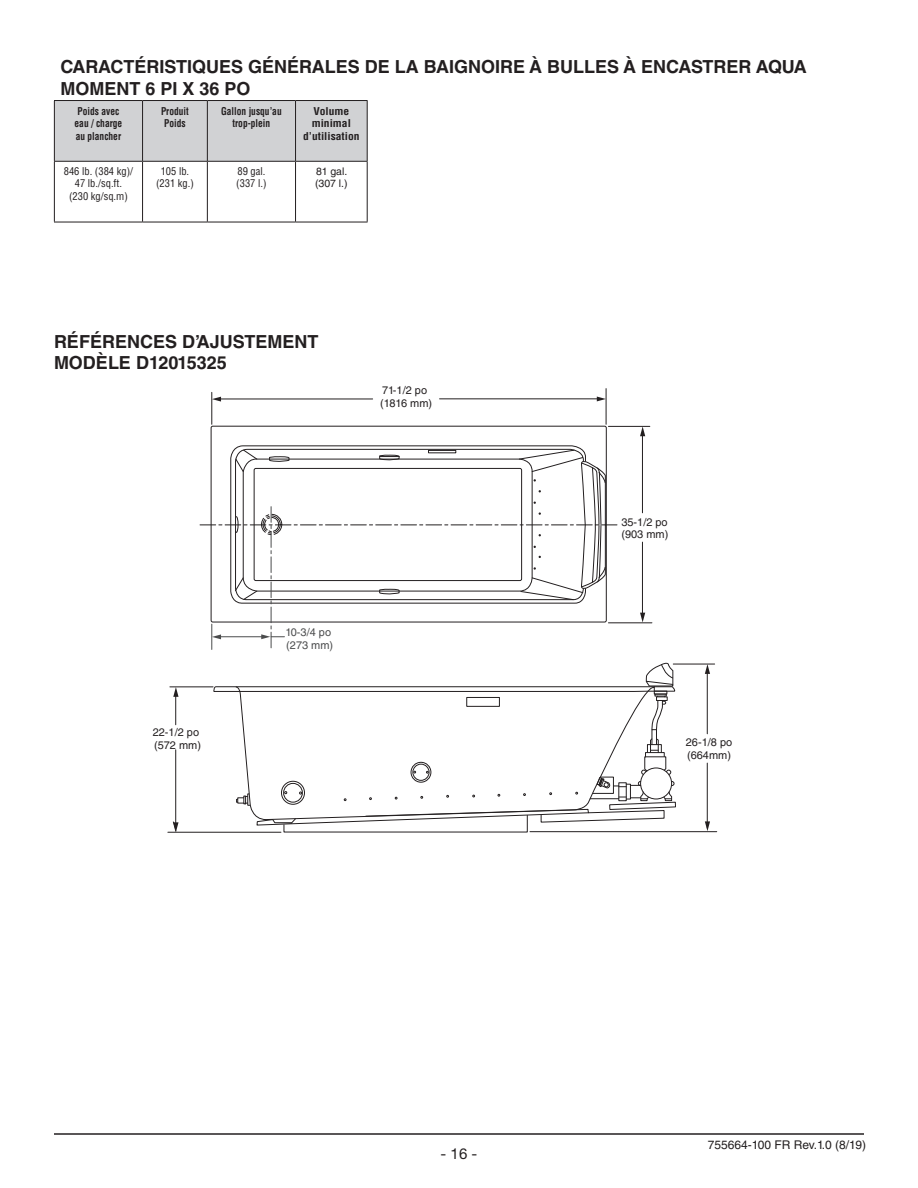
<style>
.page{position:relative;width:918px;height:1188px;background:#fff}
.page>*{position:absolute;margin:0;border:0;box-sizing:border-box;transform-origin:0 0}
.t1{font:700 18px/21.6px "Helvetica LT Std";color:#231f20}
.t2{font:15px "Helvetica Neue LT Std";color:#231f20}
.t3{font:12px "Helvetica LT Std";color:#231f20}
.t4{font:10.95px/12.6px "Helvetica LT Std";color:#231f20}
.t5{font:10.95px/12.6px "Helvetica LT Std";color:#4b4c4d}
.t6{font:700 condensed 10.5px/12.6px "Helvetica LT Std";color:#231f20;scale:.9 1}
.t7{font:condensed 10.5px "Helvetica LT Std";color:#231f20}
.t8{font:700 condensed 10.5px/12.6px "Helvetica LT Std";color:#231f20;text-align:center;scale:1.1 1}
.t9{font:10.5px "Helvetica LT Std";color:#231f20}
</style>
<div class="page">
<hr style="left:54px;top:1133px;width:810px;height:2px;background:#231f20">
<div style="left:55px;top:101px;width:312px;height:60px;background:#d1d2d4"></div>
<hr style="left:142px;top:101px;width:1px;height:60px;background:#231f20">
<hr style="left:207px;top:101px;width:1px;height:60px;background:#231f20">
<hr style="left:295px;top:101px;width:1px;height:60px;background:#231f20">
<hr style="left:54px;top:161px;width:89px;height:1px;background:#231f20">
<hr style="left:143px;top:161px;width:64px;height:1px;background:#231f20">
<hr style="left:142px;top:162px;width:1px;height:60px;background:#231f20">
<hr style="left:207px;top:161px;width:89px;height:1px;background:#231f20">
<hr style="left:207px;top:162px;width:1px;height:60px;background:#231f20">
<hr style="left:295px;top:162px;width:1px;height:60px;background:#231f20">
<hr style="left:54px;top:100px;width:89px;height:1px;background:#231f20">
<hr style="left:54px;top:101px;width:1px;height:60px;background:#231f20">
<hr style="left:143px;top:100px;width:64px;height:1px;background:#231f20">
<hr style="left:207px;top:100px;width:89px;height:1px;background:#231f20">
<hr style="left:54px;top:162px;width:1px;height:60px;background:#231f20">
<hr style="left:54px;top:222px;width:89px;height:1px;background:#231f20">
<hr style="left:143px;top:222px;width:64px;height:1px;background:#231f20">
<hr style="left:207px;top:222px;width:89px;height:1px;background:#231f20">
<hr style="left:296px;top:100px;width:72px;height:1px;background:#231f20">
<hr style="left:367px;top:101px;width:1px;height:60px;background:#231f20">
<hr style="left:296px;top:161px;width:72px;height:1px;background:#231f20">
<hr style="left:367px;top:162px;width:1px;height:60px;background:#231f20">
<hr style="left:296px;top:222px;width:72px;height:1px;background:#231f20">
<hr style="left:440px;top:398px;width:159px;height:1px;background:#231f20">
<hr style="left:219px;top:399px;width:154px;height:1px;background:#231f20">
<svg style="left:212px;top:397px;width:9px;height:5px"></svg>
<svg style="left:597px;top:397px;width:9px;height:4px"></svg>
<hr style="left:211px;top:392px;width:1px;height:32px;background:#231f20">
<hr style="left:608px;top:426px;width:42px;height:1px;background:#231f20">
<hr style="left:608px;top:622px;width:44px;height:1px;background:#231f20">
<hr style="left:642px;top:433px;width:1px;height:80px;background:#231f20">
<hr style="left:642px;top:542px;width:1px;height:77px;background:#231f20">
<svg style="left:640px;top:613px;width:5px;height:9px"></svg>
<svg style="left:640px;top:426px;width:5px;height:10px"></svg>
<hr style="left:673px;top:664px;width:42px;height:1px;background:#231f20">
<hr style="left:530px;top:831px;width:187px;height:1px;background:#231f20">
<hr style="left:707px;top:671px;width:1px;height:63px;background:#231f20">
<hr style="left:707px;top:763px;width:1px;height:65px;background:#231f20">
<svg style="left:705px;top:664px;width:5px;height:10px"></svg>
<svg style="left:705px;top:821px;width:5px;height:10px"></svg>
<hr style="left:175px;top:694px;width:1px;height:31px;background:#231f20">
<hr style="left:175px;top:750px;width:1px;height:78px;background:#231f20">
<svg style="left:173px;top:687px;width:6px;height:10px"></svg>
<svg style="left:173px;top:822px;width:6px;height:10px"></svg>
<hr style="left:168px;top:832px;width:113px;height:1px;background:#231f20">
<hr style="left:170px;top:686px;width:43px;height:1px;background:#231f20">
<hr style="left:606px;top:389px;width:1px;height:35px;background:#231f20">
<svg style="left:234px;top:445px;width:348px;height:4px"></svg>
<div style="left:652px;top:729px;width:5px;height:16px;border:1px solid #231f20"></div>
<svg style="left:236px;top:738px;width:440px;height:95px"></svg>
<svg style="left:213px;top:662px;width:462px;height:68px"></svg>
<svg style="left:200px;top:449px;width:417px;height:201px"></svg>
<p class="t1" style="left:60px;top:56px;width:748px">CARACTÉRISTIQUES GÉNÉRALES DE LA BAIGNOIRE À BULLES À ENCASTRER AQUA<br>MOMENT 6 PI X 36 PO</p>
<p class="t6" style="left:78px;top:105px;width:48px">Poids avec</p>
<p class="t6" style="left:75px;top:117px;width:55px">eau / charge au plancher</p>
<p class="t6" style="left:221px;top:105px;width:69px;text-align:center">Gallon jusqu’au trop-plein</p>
<p class="t8" style="left:303px;top:105px;width:53px">Volume minimal d’utilisation</p>
<p class="t6" style="left:161px;top:105px;width:32px">Produit</p>
<p class="t6" style="left:164px;top:117px;width:25px">Poids</p>
<p class="t7" style="left:64px;top:164px;width:71px">846 lb. (384 kg)/</p>
<p class="t7" style="left:75px;top:177px;width:49px">47 lb./sq.ft.</p>
<p class="t7" style="left:69px;top:190px;width:60px">(230 kg/sq.m)</p>
<p class="t7" style="left:161px;top:164px;width:30px">105 lb.</p>
<p class="t7" style="left:156px;top:177px;width:39px">(231 kg.)</p>
<p class="t7" style="left:237px;top:164px;width:29px">89 gal.</p>
<p class="t7" style="left:236px;top:177px;width:32px">(337 l.)</p>
<p class="t9" style="left:316px;top:165px;width:33px">81 gal.</p>
<p class="t9" style="left:315px;top:178px;width:34px">(307 l.)</p>
<p class="t1" style="left:54px;top:330px;width:266px">RÉFÉRENCES D’AJUSTEMENT<br>MODÈLE D12015325</p>
<p class="t4" style="left:380px;top:384px;width:54px">71-1/2 po (1816 mm)</p>
<p class="t4" style="left:153px;top:726px;width:50px">22-1/2 po (572 mm)</p>
<p class="t5" style="left:285px;top:626px;width:49px">10-3/4 po (273 mm)</p>
<p class="t4" style="left:621px;top:515px;width:48px">35-1/2 po (903 mm)</p>
<p class="t4" style="left:686px;top:736px;width:48px">26-1/8 po (664mm)</p>
<p class="t2" style="left:441px;top:1145px;width:38px">- 16 -</p>
<p class="t3" style="left:708px;top:1138px;width:160px">755664-100 FR Rev.1.0 (8/19)</p>
</div>
